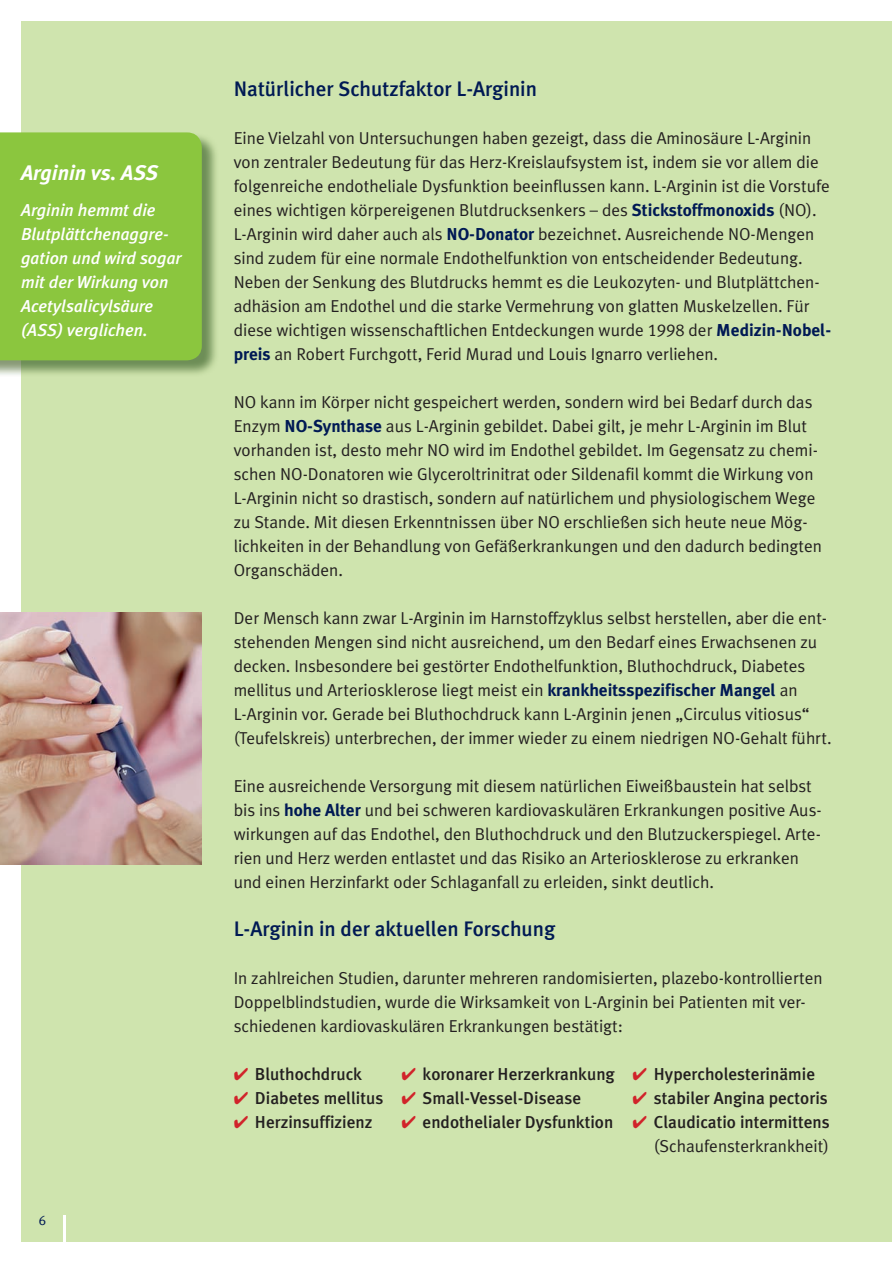
<style>
.page{position:relative;width:892px;height:1263px;background:#fff}
.page>*{position:absolute;margin:0;border:0;box-sizing:border-box;transform-origin:0 0}
.t1{font:500 21px "Meta Plus";color:#001954}
.t2{font:italic 700 21px "Meta Plus";color:#fff}
.t3{font:17.25px/24px "Meta Plus Normal";color:#231f20}
.t4{font:500 17.25px "Meta Plus";color:#231f20}
.t5{font:italic 500 17.25px/24px "Meta Plus";color:#fff}
.t6{font:13.5px "Meta Plus Normal Caps";color:#001954}
.s1{font-family:"Meta Plus";font-weight:700;color:#001954}
.s2{font-family:"Meta Plus Normal Caps"}
.s3{color:#d1232a}
</style>
<div class="page">
<div style="left:21px;top:22px;width:871px;height:1220px;background:#cfe4ae"></div>
<img style="left:0;top:612px;width:202px;height:252px">
<hr style="left:64px;top:1215px;width:2px;height:48px;background:#fff">
<img style="left:0;top:137px;width:216px;height:238px">
<div style="left:0;top:132px;width:202px;height:228px;background:#8bc63e"></div>
<p class="t2" style="left:21px;top:165px;width:139px">Arginin vs. ASS</p>
<p class="t5" style="left:21px;top:200px;width:162px">Arginin hemmt die<br>Blutplättchenaggre&shy;gation und wird sogar mit der Wirkung von<br>Acetylsalicylsäure (ASS) verglichen.</p>
<p class="t6" style="left:39px;top:1212px;width:9px">6</p>
<p class="t1" style="left:234px;top:81px;width:305px">Natürlicher Schutzfaktor L-Arginin</p>
<p class="t3" style="left:234px;top:128px;width:599px">Eine Vielzahl von Untersuchungen haben gezeigt, dass die Aminosäure L-Arginin von zentraler Bedeutung für das Herz-Kreislaufsystem ist, indem sie vor allem die folgenreiche endotheliale Dysfunktion beeinflussen kann. L-Arginin ist die Vorstufe eines wichtigen körpereigenen Blutdrucksenkers – des <span class="s1">Stickstoffmonoxids</span> (NO).<br>L-Arginin wird daher auch als <span class="s1">NO-Donator</span> bezeichnet. Ausreichende NO-Mengen sind zudem für eine normale Endothelfunktion von entscheidender Bedeutung.<br>Neben der Senkung des Blutdrucks hemmt es die Leukozyten- und Blutplättchen&shy;adhäsion am Endothel und die starke Vermehrung von glatten Muskelzellen. Für diese wichtigen wissenschaftlichen Entdeckungen wurde <span class="s2">1998</span> der <span class="s1">Medizin-Nobel&shy;preis</span> an Robert Furchgott, Ferid Murad und Louis Ignarro verliehen.</p>
<p class="t3" style="left:234px;top:392px;width:590px">NO kann im Körper nicht gespeichert werden, sondern wird bei Bedarf durch das Enzym <span class="s1">NO-Synthase</span> aus L-Arginin gebildet. Dabei gilt, je mehr L-Arginin im Blut vorhanden ist, desto mehr NO wird im Endothel gebildet. Im Gegensatz zu chemi&shy;schen NO-Donatoren wie Glyceroltrinitrat oder Sildenafil kommt die Wirkung von L-Arginin nicht so drastisch, sondern auf natürlichem und physiologischem Wege zu Stande. Mit diesen Erkenntnissen über NO erschließen sich heute neue Mög&shy;lichkeiten in der Behandlung von Gefäßerkrankungen und den dadurch bedingten Organschäden.</p>
<p class="t3" style="left:234px;top:608px;width:599px">Der Mensch kann zwar L-Arginin im Harnstoffzyklus selbst herstellen, aber die ent&shy;stehenden Mengen sind nicht ausreichend, um den Bedarf eines Erwachsenen zu decken. Insbesondere bei gestörter Endothelfunktion, Bluthochdruck, Diabetes mellitus und Arteriosklerose liegt meist ein <span class="s1">krankheitsspezifischer Mangel</span> an L-Arginin vor. Gerade bei Bluthochdruck kann L-Arginin jenen „Circulus vitiosus“ (Teufelskreis) unterbrechen, der immer wieder zu einem niedrigen NO-Gehalt führt.</p>
<p class="t3" style="left:234px;top:776px;width:589px">Eine ausreichende Versorgung mit diesem natürlichen Eiweißbaustein hat selbst bis ins <span class="s1">hohe Alter</span> und bei schweren kardiovaskulären Erkrankungen positive Aus&shy;wirkungen auf das Endothel, den Bluthochdruck und den Blutzuckerspiegel. Arte&shy;rien und Herz werden entlastet und das Risiko an Arteriosklerose zu erkranken und einen Herzinfarkt oder Schlaganfall zu erleiden, sinkt deutlich.</p>
<p class="t1" style="left:234px;top:921px;width:323px">L-Arginin in der aktuellen Forschung</p>
<p class="t3" style="left:234px;top:968px;width:590px">In zahlreichen Studien, darunter mehreren randomisierten, plazebo-kontrollierten<br>Doppelblindstudien, wurde die Wirksamkeit von L-Arginin bei Patienten mit ver&shy;schiedenen kardiovaskulären Erkrankungen bestätigt:</p>
<p class="t4" style="left:234px;top:1068px;width:130px"><span class="s3">✔</span> Bluthochdruck</p>
<p class="t4" style="left:234px;top:1092px;width:151px"><span class="s3">✔</span> Diabetes mellitus</p>
<p class="t4" style="left:234px;top:1116px;width:140px"><span class="s3">✔</span> Herzinsuffizienz</p>
<p class="t4" style="left:401px;top:1068px;width:215px"><span class="s3">✔</span> koronarer Herzerkrankung</p>
<p class="t4" style="left:401px;top:1092px;width:181px"><span class="s3">✔</span> Small-Vessel-Disease</p>
<p class="t4" style="left:401px;top:1116px;width:213px"><span class="s3">✔</span> endothelialer Dysfunktion</p>
<p class="t4" style="left:633px;top:1068px;width:184px"><span class="s3">✔</span> Hypercholesterinämie</p>
<p class="t4" style="left:633px;top:1092px;width:197px"><span class="s3">✔</span> stabiler Angina pectoris</p>
<p class="t4" style="left:633px;top:1116px;width:199px"><span class="s3">✔</span> Claudicatio intermittens</p>
<p class="t3" style="left:654px;top:1136px;width:177px">(Schaufensterkrankheit)</p>
</div>
